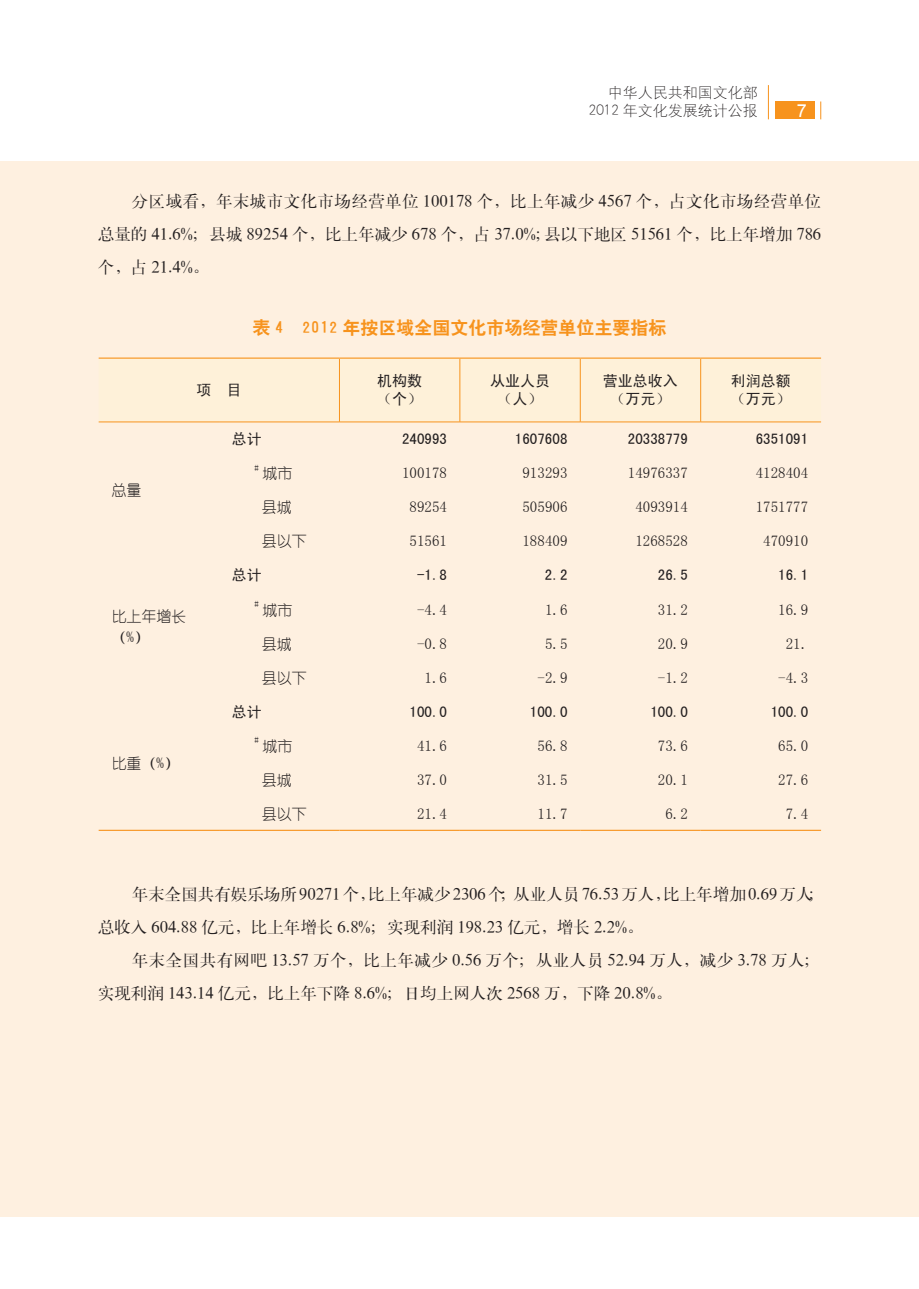
<style>
.page{position:relative;width:919px;height:1289px;background:#fff}
.page>*{position:absolute;margin:0;border:0;box-sizing:border-box;transform-origin:0 0}
.t1{font:18px "H Yb 2 gj";color:#f7931d}
.t2{font:18px "Arial";color:#fff}
.t3{font:16.5px/33px "H Ya 1 gj";color:#231f20}
.t4{font:15px/21px "You Yuan";color:#231f20}
.t5{font:15px/18px "Sim Hei";color:#231f20}
.t6{font:15px/18px "H Yg 1 gj";color:#231f20;text-align:right}
.t7{font:8.7px "You Yuan";color:#231f20}
</style>
<div class="page">
<div style="left:0;top:162px;width:13px;height:1054px;background:#fef0e0"></div>
<div style="left:775px;top:101px;width:40px;height:18px;background:#f7931d"></div>
<div style="left:13px;top:162px;width:905px;height:1054px;background:#fef0e0"></div>
<hr style="left:768px;top:85px;width:1px;height:34px;background:#f7931d">
<svg style="left:820px;top:101px;width:1px;height:18px"></svg>
<svg style="left:338px;top:359px;width:364px;height:62px"></svg>
<hr style="left:99px;top:357px;width:120px;height:2px;background:#f7931d">
<hr style="left:219px;top:357px;width:120px;height:2px;background:#f7931d">
<hr style="left:339px;top:357px;width:121px;height:2px;background:#f7931d">
<hr style="left:460px;top:357px;width:120px;height:2px;background:#f7931d">
<hr style="left:580px;top:357px;width:120px;height:2px;background:#f7931d">
<hr style="left:700px;top:357px;width:121px;height:2px;background:#f7931d">
<hr style="left:99px;top:829px;width:120px;height:1px;background:#f7931d">
<hr style="left:219px;top:829px;width:120px;height:1px;background:#f7931d">
<hr style="left:339px;top:829px;width:121px;height:1px;background:#f7931d">
<hr style="left:460px;top:829px;width:120px;height:1px;background:#f7931d">
<hr style="left:580px;top:829px;width:120px;height:1px;background:#f7931d">
<hr style="left:700px;top:829px;width:121px;height:1px;background:#f7931d">
<hr style="left:339px;top:359px;width:1px;height:63px;background:#f7931d">
<hr style="left:459px;top:359px;width:1px;height:63px;background:#f7931d">
<hr style="left:580px;top:359px;width:1px;height:63px;background:#f7931d">
<hr style="left:700px;top:359px;width:1px;height:63px;background:#f7931d">
<hr style="left:99px;top:421px;width:120px;height:1px;background:#f7931d">
<hr style="left:219px;top:421px;width:120px;height:1px;background:#f7931d">
<hr style="left:339px;top:421px;width:121px;height:1px;background:#f7931d">
<hr style="left:460px;top:421px;width:120px;height:1px;background:#f7931d">
<hr style="left:580px;top:421px;width:120px;height:1px;background:#f7931d">
<hr style="left:700px;top:421px;width:121px;height:1px;background:#f7931d">
<p class="t6" style="left:589px;top:83px;width:170px">中华人民共和国文化部<br>2012 年文化发展统计公报</p>
<p class="t2" style="left:796px;top:99px;width:12px">7</p>
<p class="t3" style="left:98px;top:184px;width:724px;text-align:justify;text-indent:34px">分区域看，年末城市文化市场经营单位 100178 个，比上年减少 4567 个，占文化市场经营单位总量的 41.6%；县城 89254 个，比上年减少 678 个，占 37.0%; 县以下地区 51561 个，比上年增加 786个，占 21.4%。</p>
<p class="t1" style="left:252px;top:319px;width:415px">表 4 2012 年按区域全国文化市场经营单位主要指标</p>
<p class="t4" style="left:111px;top:479px;width:31px">总量</p>
<p class="t4" style="left:111px;top:605px;width:76px">比上年增长（%）</p>
<p class="t4" style="left:111px;top:751px;width:69px">比重（%）</p>
<p class="t5" style="left:196px;top:381px;width:46px">项 目</p>
<p class="t5" style="left:377px;top:372px;width:47px">机构数（个）</p>
<p class="t5" style="left:490px;top:372px;width:61px;text-align:center">从业人员（人）</p>
<p class="t5" style="left:603px;top:372px;width:76px;text-align:center">营业总收入（万元）</p>
<p class="t5" style="left:730px;top:372px;width:61px">利润总额（万元）</p>
<p class="t5" style="left:232px;top:430px;width:31px">总计</p>
<p class="t5" style="left:402px;top:430px;width:46px">240993</p>
<p class="t5" style="left:515px;top:430px;width:54px">1607608</p>
<p class="t5" style="left:627px;top:430px;width:61px">20338779</p>
<p class="t5" style="left:755px;top:430px;width:54px">6351091</p>
<p class="t7" style="left:254px;top:463px;width:6px">#</p>
<p class="t4" style="left:262px;top:462px;width:31px">城市</p>
<p class="t4" style="left:402px;top:462px;width:46px">100178</p>
<p class="t4" style="left:522px;top:462px;width:46px">913293</p>
<p class="t4" style="left:627px;top:462px;width:61px">14976337</p>
<p class="t4" style="left:755px;top:462px;width:54px">4128404</p>
<p class="t4" style="left:262px;top:496px;width:31px">县城</p>
<p class="t4" style="left:409px;top:496px;width:39px">89254</p>
<p class="t4" style="left:522px;top:496px;width:46px">505906</p>
<p class="t4" style="left:635px;top:496px;width:54px">4093914</p>
<p class="t4" style="left:755px;top:496px;width:54px">1751777</p>
<p class="t4" style="left:262px;top:530px;width:46px">县以下</p>
<p class="t4" style="left:409px;top:530px;width:39px">51561</p>
<p class="t4" style="left:522px;top:530px;width:46px">188409</p>
<p class="t4" style="left:635px;top:530px;width:54px">1268528</p>
<p class="t4" style="left:763px;top:530px;width:46px">470910</p>
<p class="t5" style="left:232px;top:566px;width:31px">总计</p>
<p class="t5" style="left:417px;top:566px;width:31px">-1.8</p>
<p class="t5" style="left:545px;top:566px;width:24px">2.2</p>
<p class="t5" style="left:657px;top:566px;width:31px">26.5</p>
<p class="t5" style="left:778px;top:566px;width:31px">16.1</p>
<p class="t7" style="left:254px;top:599px;width:6px">#</p>
<p class="t4" style="left:262px;top:598px;width:31px">城市</p>
<p class="t4" style="left:417px;top:598px;width:31px">-4.4</p>
<p class="t4" style="left:545px;top:598px;width:24px">1.6</p>
<p class="t4" style="left:657px;top:598px;width:31px">31.2</p>
<p class="t4" style="left:778px;top:598px;width:31px">16.9</p>
<p class="t4" style="left:262px;top:632px;width:31px">县城</p>
<p class="t4" style="left:417px;top:632px;width:31px">-0.8</p>
<p class="t4" style="left:545px;top:632px;width:24px">5.5</p>
<p class="t4" style="left:657px;top:632px;width:31px">20.9</p>
<p class="t4" style="left:785px;top:632px;width:24px">21.</p>
<p class="t4" style="left:262px;top:666px;width:46px">县以下</p>
<p class="t4" style="left:424px;top:666px;width:24px">1.6</p>
<p class="t4" style="left:537px;top:666px;width:31px">-2.9</p>
<p class="t4" style="left:657px;top:666px;width:31px">-1.2</p>
<p class="t4" style="left:778px;top:666px;width:31px">-4.3</p>
<p class="t5" style="left:232px;top:702px;width:31px">总计</p>
<p class="t5" style="left:409px;top:702px;width:39px">100.0</p>
<p class="t5" style="left:530px;top:702px;width:39px">100.0</p>
<p class="t5" style="left:650px;top:702px;width:39px">100.0</p>
<p class="t5" style="left:770px;top:702px;width:39px">100.0</p>
<p class="t7" style="left:254px;top:736px;width:6px">#</p>
<p class="t4" style="left:262px;top:734px;width:31px">城市</p>
<p class="t4" style="left:417px;top:734px;width:31px">41.6</p>
<p class="t4" style="left:537px;top:734px;width:31px">56.8</p>
<p class="t4" style="left:657px;top:734px;width:31px">73.6</p>
<p class="t4" style="left:778px;top:734px;width:31px">65.0</p>
<p class="t4" style="left:262px;top:768px;width:31px">县城</p>
<p class="t4" style="left:417px;top:768px;width:31px">37.0</p>
<p class="t4" style="left:537px;top:768px;width:31px">31.5</p>
<p class="t4" style="left:657px;top:768px;width:31px">20.1</p>
<p class="t4" style="left:778px;top:768px;width:31px">27.6</p>
<p class="t4" style="left:262px;top:802px;width:46px">县以下</p>
<p class="t4" style="left:417px;top:802px;width:31px">21.4</p>
<p class="t4" style="left:537px;top:802px;width:31px">11.7</p>
<p class="t4" style="left:665px;top:802px;width:24px">6.2</p>
<p class="t4" style="left:785px;top:802px;width:24px">7.4</p>
<p class="t3" style="left:98px;top:877px;width:728px;text-indent:34px">年末全国共有娱乐场所 90271个，比上年减少 2306个；从业人员 76.53万人，比上年增加 0.69万人；总收入 604.88 亿元，比上年增长 6.8%；实现利润 198.23 亿元，增长 2.2%。</p>
<p class="t3" style="left:98px;top:943px;width:724px;text-indent:34px">年末全国共有网吧 13.57 万个，比上年减少 0.56 万个；从业人员 52.94 万人，减少 3.78 万人；实现利润 143.14 亿元，比上年下降 8.6%；日均上网人次 2568 万，下降 20.8%。</p>
</div>
